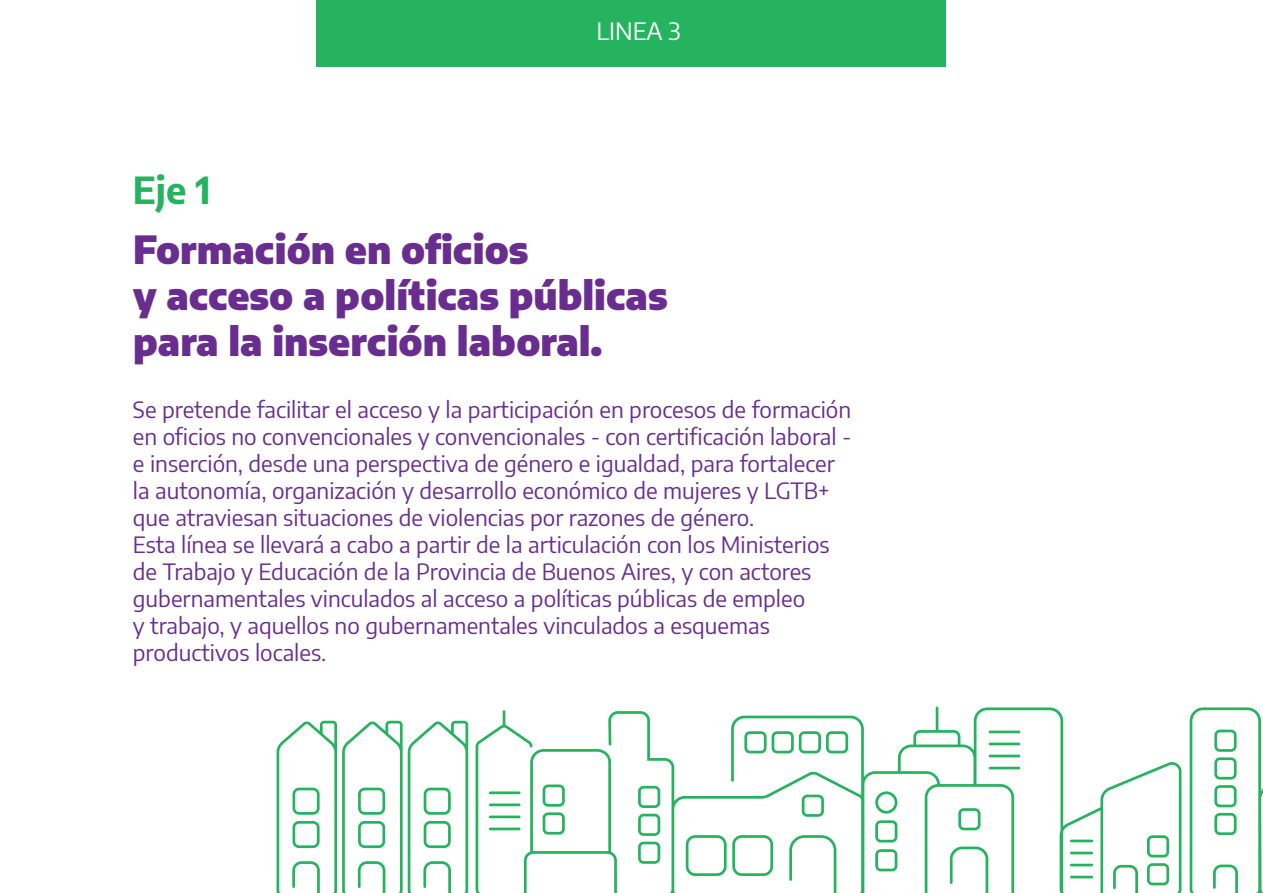
<style>
.page{position:relative;width:1263px;height:893px;background:#fff}
.page>*{position:absolute;margin:0;border:0;box-sizing:border-box;transform-origin:0 0}
.t1{font:900 38.1px/45.8px "Encode Sans";color:#692d8f}
.t2{font:700 36.6px "Encode Sans";color:#25b35f}
.t3{font:24px "Encode Sans";color:#fff}
.t4{font:22.5px/27px "Encode Sans";color:#692d8f}
</style>
<div class="page">
<div style="left:317px;top:0;width:629px;height:66px;background:#25b35f"></div>
<svg style="left:277px;top:721px;width:191px;height:172px"></svg>
<svg style="left:476px;top:707px;width:705px;height:186px"></svg>
<hr style="left:1070px;top:840px;width:23px;height:2px;background:#25b35f">
<hr style="left:1070px;top:852px;width:23px;height:2px;background:#25b35f">
<hr style="left:1070px;top:864px;width:23px;height:2px;background:#25b35f">
<hr style="left:1070px;top:876px;width:23px;height:2px;background:#25b35f">
<svg style="left:1147px;top:863px;width:22px;height:22px"></svg>
<svg style="left:1147px;top:835px;width:22px;height:22px"></svg>
<svg style="left:1190px;top:707px;width:73px;height:186px"></svg>
<h2 class="t2" style="left:133px;top:163px;width:79px">Eje 1</h2>
<p class="t3" style="left:596px;top:15px;width:86px">LINEA 3</p>
<h1 class="t1" style="left:133px;top:224px;width:536px">Formación en oficios<br>y acceso a políticas públicas para la inserción laboral.</h1>
<p class="t4" style="left:133px;top:395px;width:720px">Se pretende facilitar el acceso y la participación en procesos de formación en oficios no convencionales y convencionales - con certificación laboral - e inserción, desde una perspectiva de género e igualdad, para fortalecer la autonomía, organización y desarrollo económico de mujeres y LGTB+ que atraviesan situaciones de violencias por razones de género.<br>Esta línea se llevará a cabo a partir de la articulación con los Ministerios de Trabajo y Educación de la Provincia de Buenos Aires, y con actores gubernamentales vinculados al acceso a políticas públicas de empleo<br>y trabajo, y aquellos no gubernamentales vinculados a esquemas productivos locales.</p>
</div>
